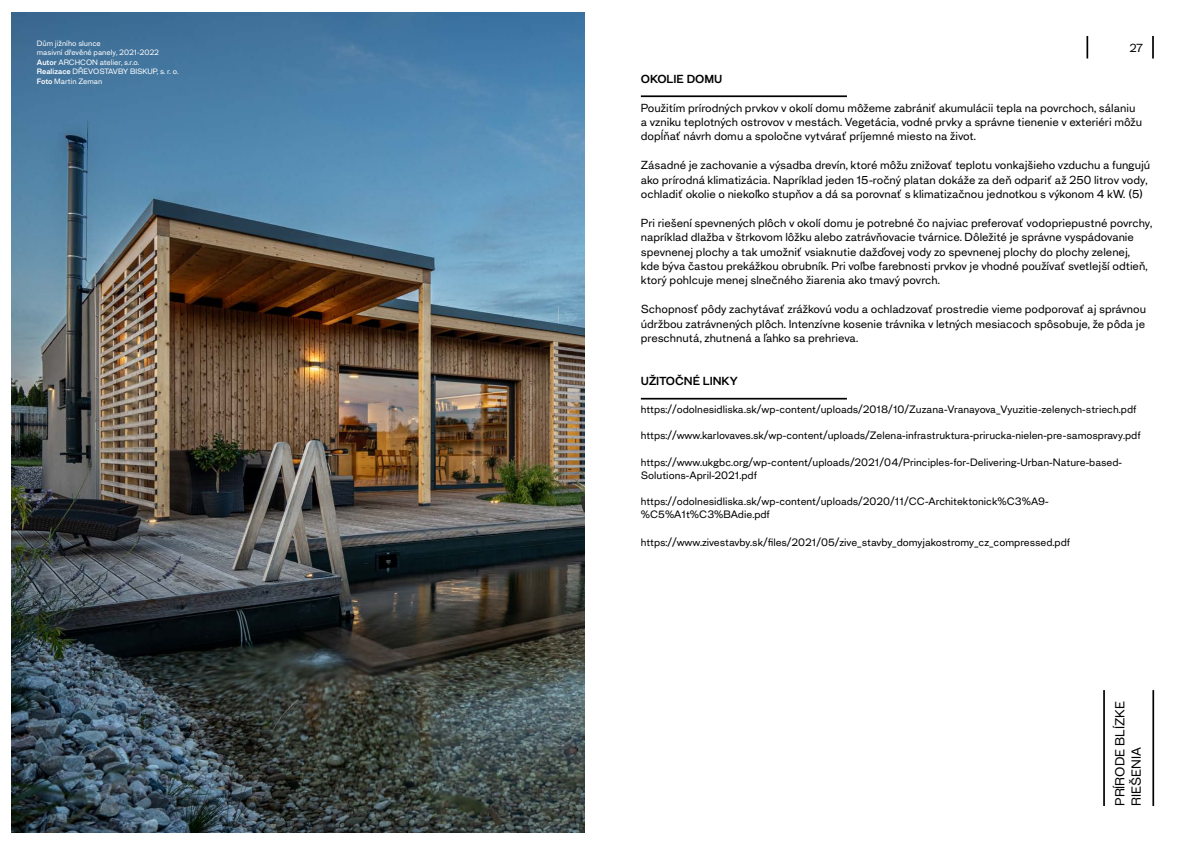
<style>
.page{position:relative;width:1191px;height:842px;background:#fff}
.page>*{position:absolute;margin:0;border:0;box-sizing:border-box;transform-origin:0 0}
.t1{font:13.5px/16.2px "Andrassy 2.04";color:#000}
.t2{font:12px/14.4px "Andrassy 2.04";color:#000}
.t3{font:600 12px "Andrassy 2.04";color:#000}
.t4{font:11px/13.2px "Andrassy 2.04";color:#000}
.t5{font:8px/9.6px "Andrassy 2.04";color:#fff}
.s1{font-weight:600}
</style>
<div class="page">
<img style="left:11px;top:13px;width:573px;height:819px">
<svg style="left:1152px;top:36px;width:1px;height:23px"></svg>
<hr style="left:1086px;top:36px;width:2px;height:23px;background:#000">
<hr style="left:1152px;top:690px;width:2px;height:116px;background:#000">
<hr style="left:1103px;top:690px;width:1px;height:116px;background:#000">
<hr style="left:641px;top:95px;width:206px;height:2px;background:#000">
<hr style="left:641px;top:398px;width:206px;height:2px;background:#000">
<p class="t5" style="left:37px;top:38px;width:143px">Dům jižního slunce<br>masivní dřevěné panely, 2021-2022<br><span class="s1">Autor</span> ARCHCON atelier, s.r.o.<br><span class="s1">Realizace</span> DŘEVOSTAVBY BISKUP, s. r. o.<br><span class="s1">Foto</span> Martin Zeman</p>
<p class="t2" style="left:1129px;top:40px;width:15px">27</p>
<p class="t3" style="left:641px;top:70px;width:83px">OKOLIE DOMU</p>
<p class="t2" style="left:641px;top:100px;width:503px">Použitím prírodných prvkov v okolí domu môžeme zabrániť akumulácii tepla na povrchoch, sálaniu a vzniku teplotných ostrovov v mestách. Vegetácia, vodné prvky a správne tienenie v exteriéri môžu dopĺňať návrh domu a spoločne vytvárať príjemné miesto na život.</p>
<p class="t2" style="left:641px;top:157px;width:511px">Zásadné je zachovanie a výsadba drevín, ktoré môžu znižovať teplotu vonkajšieho vzduchu a fungujú ako prírodná klimatizácia. Napríklad jeden 15-ročný platan dokáže za deň odpariť až 250 litrov vody, ochladiť okolie o niekoľko stupňov a dá sa porovnať s klimatizačnou jednotkou s výkonom 4 kW. (5)</p>
<p class="t2" style="left:641px;top:215px;width:513px">Pri riešení spevnených plôch v okolí domu je potrebné čo najviac preferovať vodopriepustné povrchy, napríklad dlažba v štrkovom lôžku alebo zatrávňovacie tvárnice. Dôležité je správne vyspádovanie spevnenej plochy a tak umožniť vsiaknutie dažďovej vody zo spevnenej plochy do plochy zelenej,<br>kde býva častou prekážkou obrubník. Pri voľbe farebnosti prvkov je vhodné používať svetlejší odtieň, ktorý pohlcuje menej slnečného žiarenia ako tmavý povrch.</p>
<p class="t2" style="left:641px;top:301px;width:507px;text-align:justify">Schopnosť pôdy zachytávať zrážkovú vodu a ochladzovať prostredie vieme podporovať aj správnou údržbou zatrávnených plôch. Intenzívne kosenie trávnika v letných mesiacoch spôsobuje, že pôda je preschnutá, zhutnená a ľahko sa prehrieva.</p>
<p class="t3" style="left:641px;top:373px;width:98px">UŽITOČNÉ LINKY</p>
<p class="t4" style="left:641px;top:402px;width:497px">https://odolnesidliska.sk/wp-content/uploads/2018/10/Zuzana-Vranayova_Vyuzitie-zelenych-striech.pdf</p>
<p class="t4" style="left:641px;top:428px;width:501px">https://www.karlovaves.sk/wp-content/uploads/Zelena-infrastruktura-prirucka-nielen-pre-samospravy.pdf</p>
<p class="t4" style="left:641px;top:455px;width:483px">https://www.ukgbc.org/wp-content/uploads/2021/04/Principles-for-Delivering-Urban-Nature-based-<br>Solutions-April-2021.pdf</p>
<p class="t4" style="left:641px;top:494px;width:409px">https://odolnesidliska.sk/wp-content/uploads/2020/11/CC-Architektonick%C3%A9- %C5%A1t%C3%BAdie.pdf</p>
<p class="t4" style="left:641px;top:535px;width:431px">https://www.zivestavby.sk/files/2021/05/zive_stavby_domyjakostromy_cz_compressed.pdf</p>
<p class="t1" style="left:1111px;top:806px;width:106px;rotate:-90deg">PRÍRODE BLÍZKE<br>RIEŠENIA</p>
</div>
